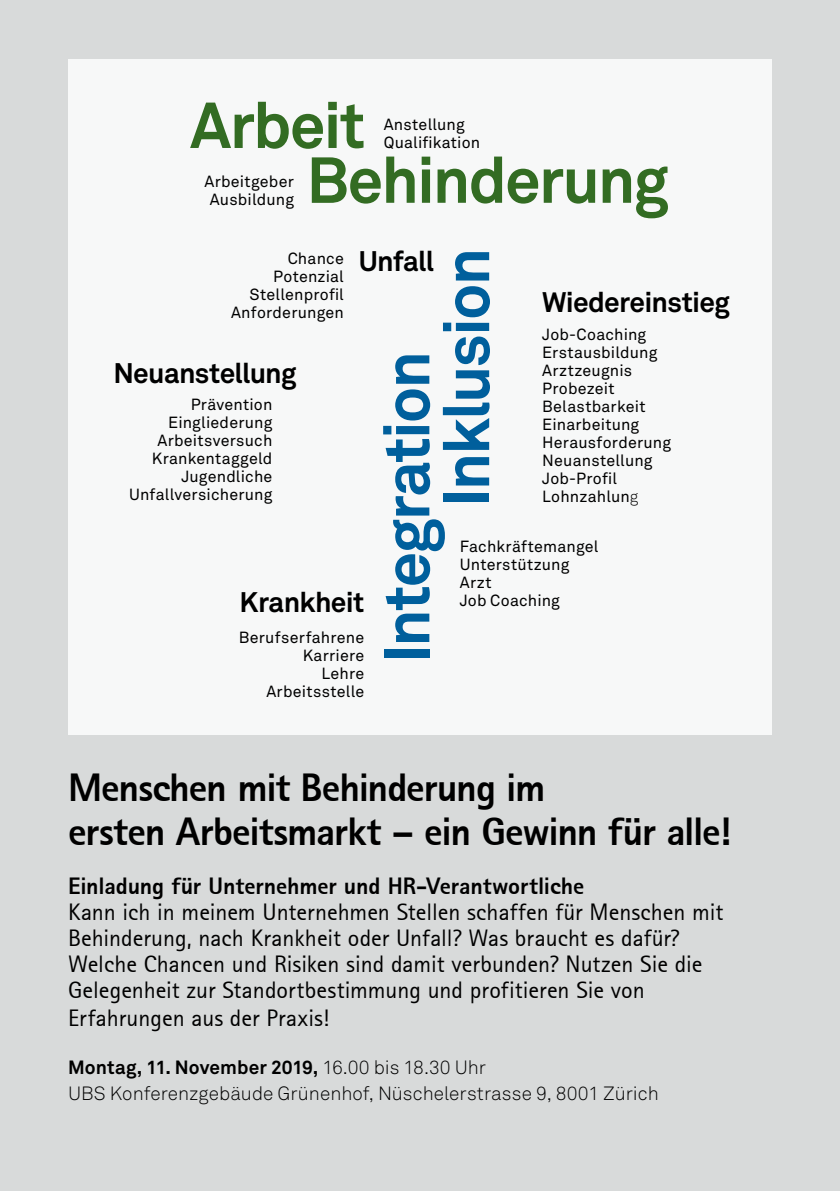
<style>
.page{position:relative;width:840px;height:1191px;background:#fff}
.page>*{position:absolute;margin:0;border:0;box-sizing:border-box;transform-origin:0 0}
.t1{font:700 64px "Akkurat Pro";letter-spacing:-.03em;color:#005f9c}
.t2{font:700 64px "Akkurat Pro";letter-spacing:-.03em;color:#336c23}
.t3{font:700 40px/44px "SVA Rotis";letter-spacing:-.03em;color:#000}
.t4{font:700 28px "Akkurat Pro";letter-spacing:-.025em;color:#000}
.t5{font:24px/26.4px "SVA Rotis";letter-spacing:-.01em;color:#000}
.t6{font:700 24px "SVA Rotis";letter-spacing:-.005em;color:#000}
.t7{font:300 19px/26px "Akkurat Pro";letter-spacing:.005em;color:#000}
.t8{font:16px/18px "Akkurat Pro";letter-spacing:.01em;color:#000}
.s1{font-weight:300}
.s2{font-weight:700}
</style>
<div class="page">
<div style="left:0;top:0;width:839px;height:1191px;background:#d8dada"></div>
<div style="left:68px;top:60px;width:703px;height:675px;background:#f7f8f8"></div>
<h1 class="t2" style="left:190px;top:86px;width:176px">Arbeit</h1>
<p class="t8" style="left:383px;top:115px;width:98px">Anstellung<br>Qualifikation</p>
<p class="t8" style="left:204px;top:172px;width:91px;text-align:center">Arbeitgeber<br>Ausbildung</p>
<h1 class="t2" style="left:306px;top:141px;width:364px">Behinderung</h1>
<h3 class="t4" style="left:358px;top:244px;width:77px">Unfall</h3>
<h1 class="t1" style="left:427px;top:507px;width:261px;rotate:-90deg">Inklusion</h1>
<p class="t8" style="left:231px;top:250px;width:114px;text-align:right">Chance<br>Potenzial<br>Stellenprofil<br>Anforderungen</p>
<h3 class="t4" style="left:541px;top:285px;width:189px">Wiedereinstieg</h3>
<p class="t8" style="left:542px;top:325px;width:130px">Job-Coaching<br>Erstausbildung<br>Arztzeugnis<br>Probezeit<br>Belastbarkeit<br>Einarbeitung<br>Herausforderung<br>Neuanstellung<br>Job-Profil<br>Lohnzahlun<span class="s1">g</span></p>
<h1 class="t1" style="left:367px;top:663px;width:314px;rotate:-90deg">Integration</h1>
<h3 class="t4" style="left:113px;top:355px;width:184px">Neuanstellung</h3>
<p class="t8" style="left:129px;top:395px;width:145px;text-align:right">Prävention<br>Eingliederung<br>Arbeitsversuch<br>Krankentaggeld<br>Jugendliche<br>Unfallversicherung</p>
<p class="t8" style="left:459px;top:537px;width:140px">Fachkräftemangel<br>Unterstützung<br>Arzt<br>Job Coaching</p>
<h3 class="t4" style="left:239px;top:585px;width:126px">Krankheit</h3>
<p class="t8" style="left:239px;top:628px;width:127px;text-align:right">Berufserfahrene<br>Karriere<br>Lehre<br>Arbeitsstelle</p>
<h2 class="t3" style="left:68px;top:764px;width:664px">Menschen mit Behinderung im<br>ersten Arbeitsmarkt – ein Gewinn für alle!</h2>
<h3 class="t6" style="left:68px;top:870px;width:517px">Einladung für Unternehmer und HR-Verantwortliche</h3>
<p class="t5" style="left:68px;top:898px;width:656px">Kann ich in meinem Unternehmen Stellen schaffen für Menschen mit Behinderung, nach Krankheit oder Unfall? Was braucht es dafür?<br>Welche Chancen und Risiken sind damit verbunden? Nutzen Sie die Gelegenheit zur Standortbestimmung und profitieren Sie von Erfahrungen aus der Praxis!</p>
<p class="t7" style="left:68px;top:1054px;width:592px"><span class="s2">Montag, 11. November 2019,</span> 16.00 bis 18.30 Uhr<br>UBS Konferenzgebäude Grünenhof, Nüschelerstrasse 9, 8001 Zürich</p>
</div>
